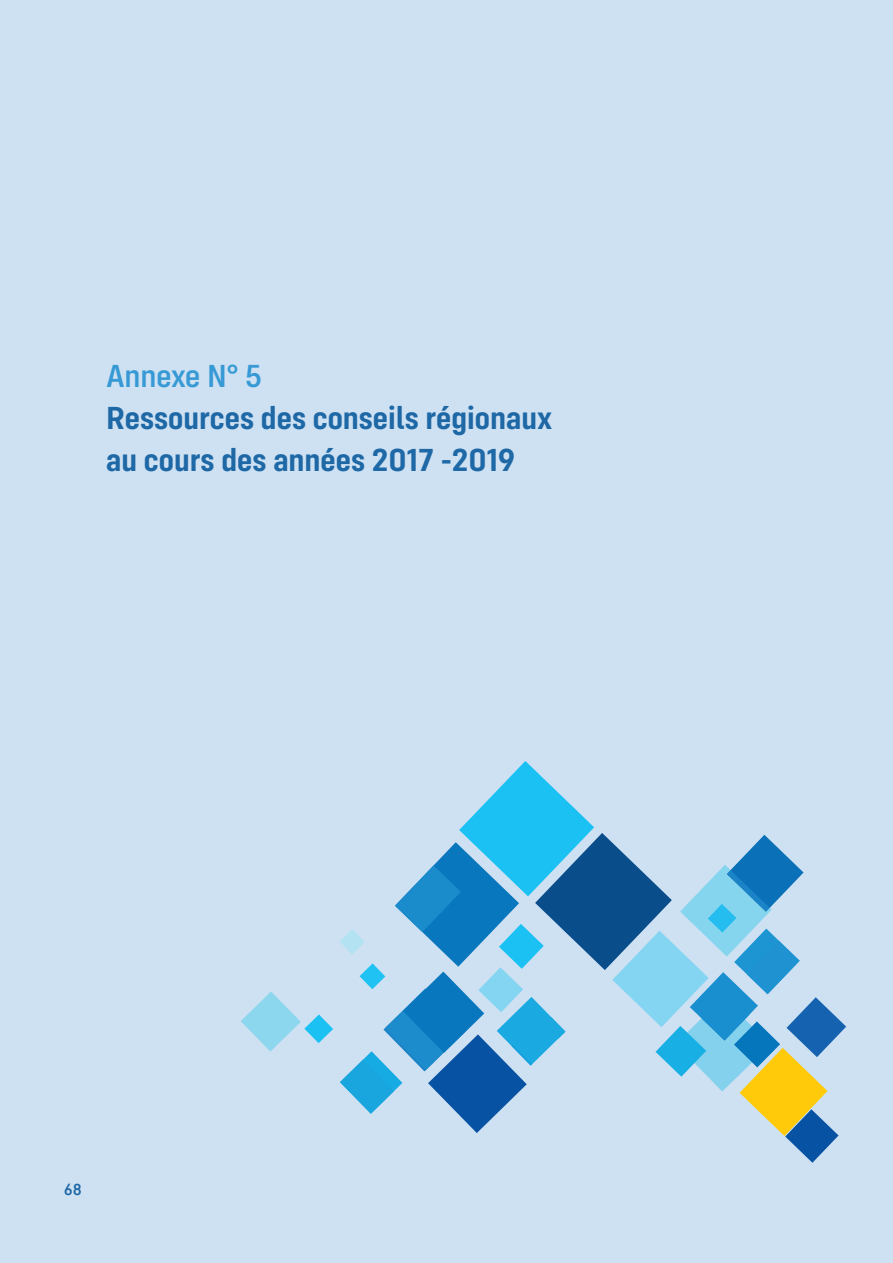
<style>
.page{position:relative;width:893px;height:1263px;background:#cee1f3}
.page>*{position:absolute;margin:0;border:0;box-sizing:border-box;transform-origin:0 0}
.FR-T1{font:600 33px/42px "Config Condensed";color:#1e68a6;scale:1.1 1}
.FR-T1-2{font:500 33px "Config Condensed";letter-spacing:-.015em;color:#379ad5;scale:1.1 1}
.t1{font:500 16.5px "DIN Next LT Arabic";color:#1e68a6}
</style>
<div class="page">
<svg style="left:241px;top:991px;width:92px;height:60px"></svg>
<svg style="left:340px;top:761px;width:506px;height:402px"></svg>
<p class="FR-T1-2" style="left:106px;top:357px;width:143px">Annexe N° 5</p>
<p class="FR-T1" style="left:106px;top:397px;width:407px">Ressources des conseils régionaux au cours des années 2017 -2019</p>
<p class="t1" style="left:64px;top:1179px;width:20px">68</p>
</div>
